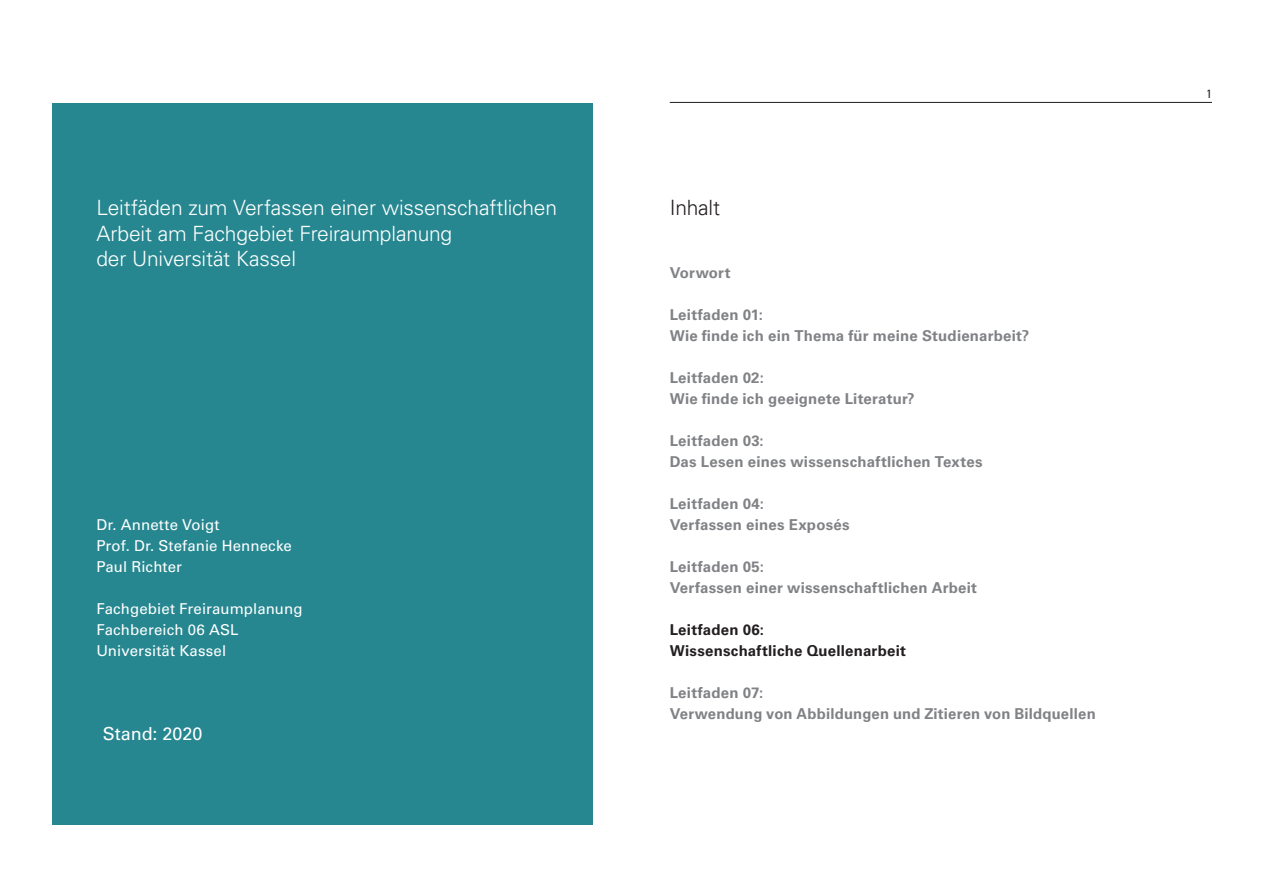
<style>
.page{position:relative;width:1263px;height:893px;background:#fff}
.page>*{position:absolute;margin:0;border:0;box-sizing:border-box;transform-origin:0 0}
.Überschriften{font:300 21px/25.2px "Univers LT Std";letter-spacing:-.01em;color:#fff}
.Überschriften-2{font:300 21px "Univers LT Std";letter-spacing:-.01em;color:#231f20}
.Zwischenüberschrift{font:18px "Univers LT Std";color:#fff}
.Unterkapitelüberschr{font:700 15px "Univers LT Std";letter-spacing:.015em;color:#808285}
.Zwischenüberschrift-2{font:15px "Univers LT Std";letter-spacing:.01em;color:#fff}
.Unterkapitelüberschr-2{font:700 15px "Univers LT Std";letter-spacing:.015em;color:#231f20}
.Seitenzahlen{font:condensed 12px "Univers LT Std";color:#231f20}
</style>
<div class="page">
<div style="left:52px;top:103px;width:540px;height:721px;background:#278790"></div>
<hr style="left:670px;top:102px;width:542px;height:1px;background:#231f20">
<p class="Überschriften" style="left:96px;top:195px;width:462px">Leitfäden zum Verfassen einer wissenschaftlichen<br>Arbeit am Fachgebiet Freiraumplanung<br>der Universität Kassel</p>
<p class="Zwischenüberschrift-2" style="left:96px;top:516px;width:125px">Dr. Annette Voigt</p>
<p class="Zwischenüberschrift-2" style="left:96px;top:537px;width:197px">Prof. Dr. Stefanie Hennecke</p>
<p class="Zwischenüberschrift-2" style="left:96px;top:558px;width:87px">Paul Richter</p>
<p class="Zwischenüberschrift-2" style="left:96px;top:600px;width:208px">Fachgebiet Freiraumplanung</p>
<p class="Zwischenüberschrift-2" style="left:96px;top:621px;width:143px">Fachbereich 06 ASL</p>
<p class="Zwischenüberschrift-2" style="left:96px;top:642px;width:131px">Universität Kassel</p>
<p class="Zwischenüberschrift" style="left:103px;top:723px;width:101px">Stand: 2020</p>
<p class="Überschriften-2" style="left:670px;top:195px;width:52px">Inhalt</p>
<p class="Unterkapitelüberschr" style="left:670px;top:264px;width:62px">Vorwort</p>
<p class="Unterkapitelüberschr" style="left:670px;top:306px;width:95px">Leitfaden 01:</p>
<p class="Unterkapitelüberschr" style="left:670px;top:327px;width:361px">Wie finde ich ein Thema für meine Studienarbeit?</p>
<p class="Unterkapitelüberschr" style="left:670px;top:369px;width:96px">Leitfaden 02:</p>
<p class="Unterkapitelüberschr" style="left:670px;top:390px;width:246px">Wie finde ich geeignete Literatur?</p>
<p class="Unterkapitelüberschr" style="left:670px;top:432px;width:96px">Leitfaden 03:</p>
<p class="Unterkapitelüberschr" style="left:670px;top:453px;width:314px">Das Lesen eines wissenschaftlichen Textes</p>
<p class="Unterkapitelüberschr" style="left:670px;top:495px;width:96px">Leitfaden 04:</p>
<p class="Unterkapitelüberschr" style="left:670px;top:516px;width:181px">Verfassen eines Exposés</p>
<p class="Unterkapitelüberschr" style="left:670px;top:558px;width:96px">Leitfaden 05:</p>
<p class="Unterkapitelüberschr" style="left:670px;top:579px;width:309px">Verfassen einer wissenschaftlichen Arbeit</p>
<p class="Unterkapitelüberschr-2" style="left:670px;top:621px;width:96px">Leitfaden 06:</p>
<p class="Unterkapitelüberschr-2" style="left:670px;top:642px;width:238px">Wissenschaftliche Quellenarbeit</p>
<p class="Unterkapitelüberschr" style="left:670px;top:684px;width:95px">Leitfaden 07:</p>
<p class="Unterkapitelüberschr" style="left:670px;top:705px;width:427px">Verwendung von Abbildungen und Zitieren von Bildquellen</p>
<p class="Seitenzahlen" style="left:1206px;top:86px;width:7px">1</p>
</div>
